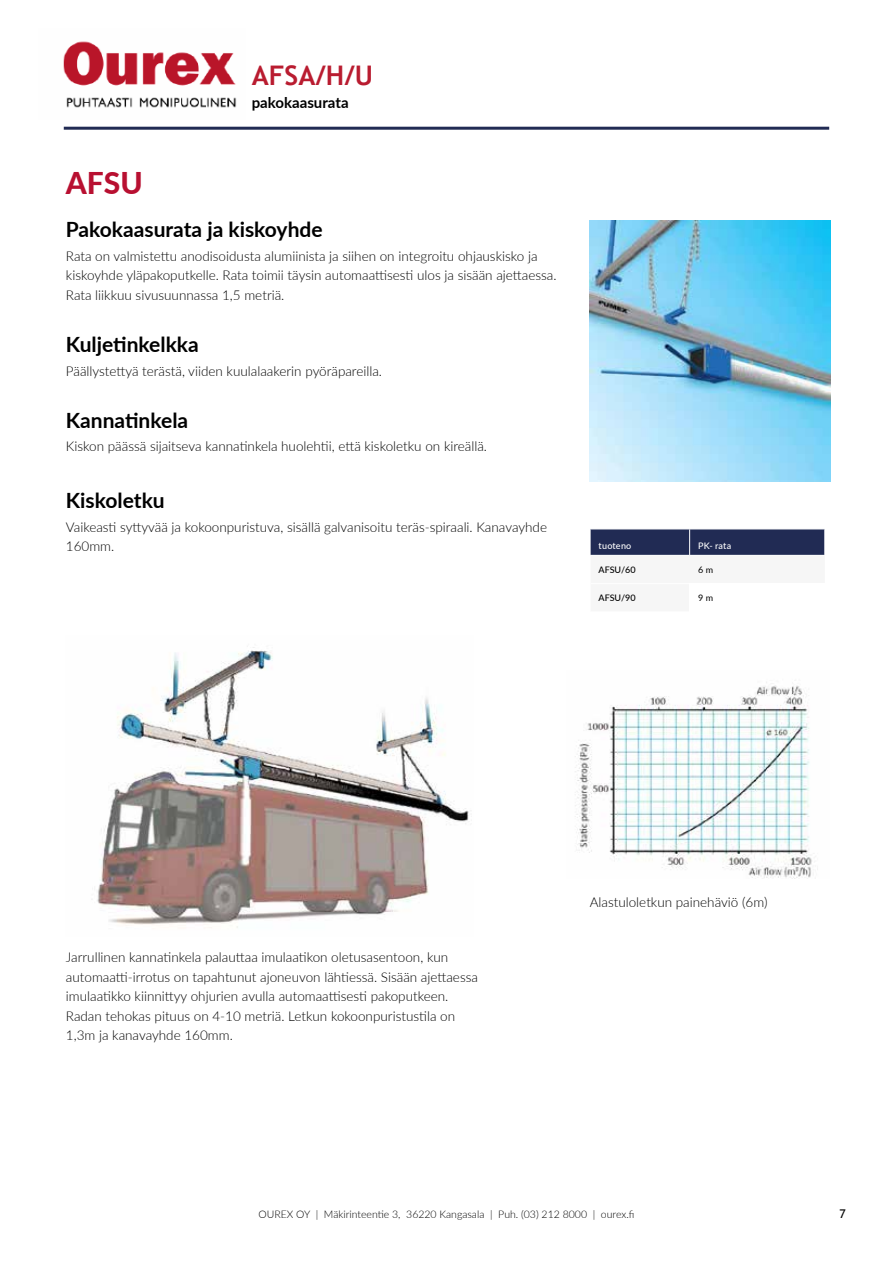
<style>
.page{position:relative;width:893px;height:1263px;background:#fff}
.page>*{position:absolute;margin:0;border:0;box-sizing:border-box;transform-origin:0 0}
.t1{font:800 30px "Lato";color:#b81031}
.t2{font:700 27px "Trebuchet MS";color:#b91c30}
.t3{font:700 21px "Lato";color:#000}
.t4{font:700 15px "Lato";color:#000}
.t5{font:300 13.5px/19.5px "Lato";color:#000}
.t6{font:12px "Trebuchet MS";color:#000}
.t7{font:300 10.5px "Lato";color:#000}
.t8{font:500 9px "Lato";letter-spacing:.025em;color:#fff}
.t9{font:500 9px "Lato";color:#000}
.t10{font:9px "Lato";color:#000}
</style>
<div class="page">
<hr style="left:64px;top:127px;width:765px;height:3px;background:#212b54">
<img style="left:63px;top:41px;width:174px;height:67px">
<svg style="left:590px;top:529px;width:235px;height:26px"></svg>
<img style="left:590px;top:220px;width:241px;height:261px">
<img style="left:91px;top:647px;width:378px;height:281px">
<img style="left:575px;top:682px;width:243px;height:196px">
<h2 class="t2" style="left:252px;top:59px;width:123px">AFSA/H/U</h2>
<p class="t4" style="left:252px;top:91px;width:98px">pakokaasurata</p>
<h1 class="t1" style="left:66px;top:161px;width:78px">AFSU</h1>
<h3 class="t3" style="left:66px;top:214px;width:258px">Pakokaasurata ja kiskoyhde</h3>
<p class="t5" style="left:66px;top:246px;width:492px">Rata on valmistettu anodisoidusta alumiinista ja siihen on integroitu ohjauskisko ja kiskoyhde yläpakoputkelle. Rata toimii täysin automaattisesti ulos ja sisään ajettaessa.<br>Rata liikkuu sivusuunnassa 1,5 metriä.</p>
<h3 class="t3" style="left:66px;top:329px;width:134px">Kuljetinkelkka</h3>
<p class="t5" style="left:66px;top:360px;width:318px">Päällystettyä terästä, viiden kuulalaakerin pyöräpareilla.</p>
<h3 class="t3" style="left:66px;top:404px;width:124px">Kannatinkela</h3>
<p class="t5" style="left:66px;top:436px;width:423px">Kiskon päässä sijaitseva kannatinkela huolehtii, että kiskoletku on kireällä.</p>
<h3 class="t3" style="left:66px;top:485px;width:100px">Kiskoletku</h3>
<p class="t5" style="left:66px;top:516px;width:483px">Vaikeasti syttyvää ja kokoonpuristuva, sisällä galvanisoitu teräs-spiraali. Kanavayhde<br>160mm.</p>
<p class="t8" style="left:599px;top:539px;width:34px">tuoteno</p>
<p class="t8" style="left:698px;top:539px;width:35px">PK- rata</p>
<p class="t9" style="left:599px;top:563px;width:39px">AFSU/60</p>
<p class="t10" style="left:698px;top:563px;width:16px">6 m</p>
<p class="t9" style="left:599px;top:592px;width:39px">AFSU/90</p>
<p class="t10" style="left:698px;top:592px;width:16px">9 m</p>
<p class="t5" style="left:66px;top:947px;width:414px">Jarrullinen kannatinkela palauttaa imulaatikon oletusasentoon, kun automaatti-irrotus on tapahtunut ajoneuvon lähtiessä. Sisään ajettaessa imulaatikko kiinnittyy ohjurien avulla automaattisesti pakoputkeen.<br>Radan tehokas pituus on 4-10 metriä. Letkun kokoonpuristustila on 1,3m ja kanavayhde 160mm.</p>
<p class="t5" style="left:590px;top:892px;width:179px">Alastuloletkun painehäviö (6m)</p>
<p class="t7" style="left:258px;top:1207px;width:378px">OUREX OY | Mäkirinteentie 3, 36220 Kangasala | Puh. (03) 212 8000 | ourex.fi</p>
<p class="t6" style="left:839px;top:1207px;width:8px">7</p>
</div>
